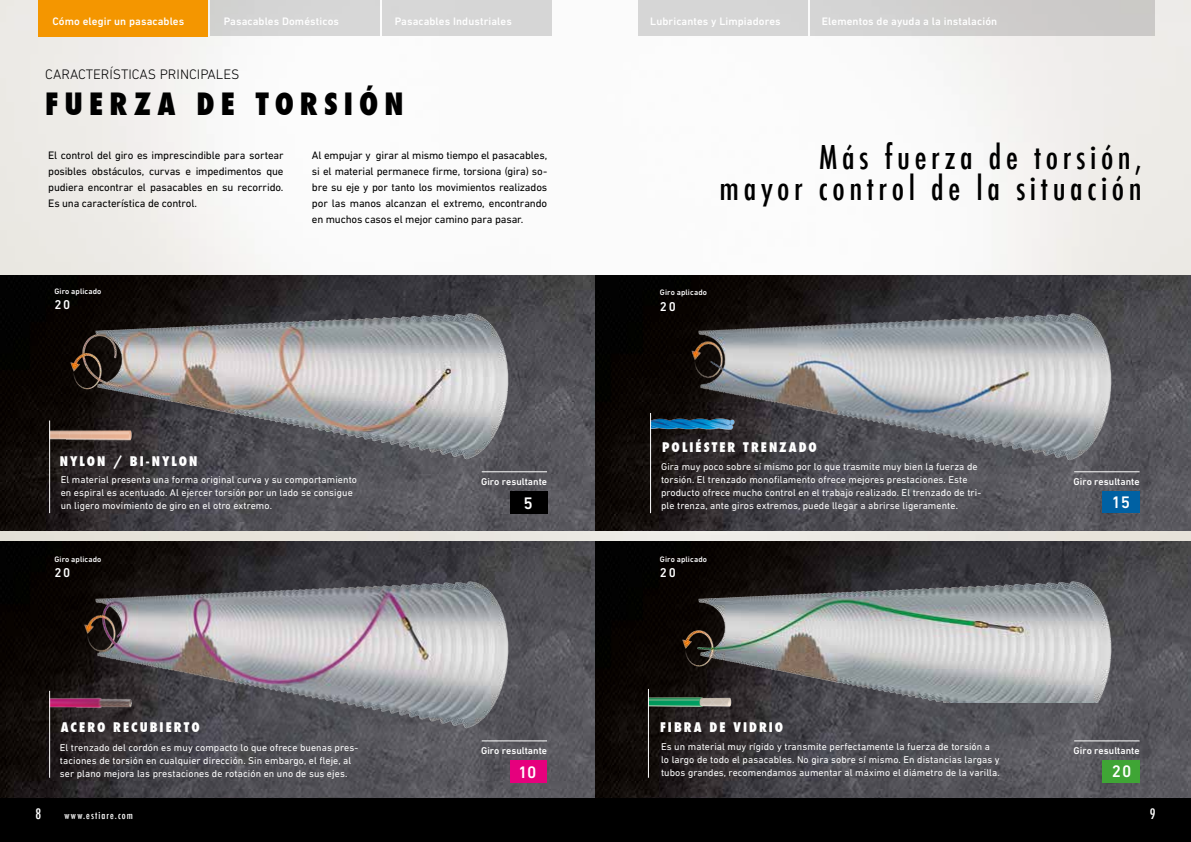
<style>
.page{position:relative;width:1191px;height:842px;background:#fff}
.page>*{position:absolute;margin:0;border:0;box-sizing:border-box;transform-origin:0 0}
.t1{font:500 condensed 32px/31.6px "Futura";letter-spacing:.14em;color:#000;text-align:right}
.t2{font:800 condensed 30px "Futura";letter-spacing:.2em;color:#000}
.t3{font:500 17px "DIN Next LT Pro";color:#fff}
.t4{font:300 14px "DIN Next LT Pro";color:#000}
.t5{font:500 condensed 14px "Futura";color:#fff}
.t6{font:800 condensed 13px "Futura";letter-spacing:.155em;color:#fff}
.t7{font:500 13px "DIN Next LT Pro";letter-spacing:.13em;color:#fff}
.t8{font:11px/16px "DIN Next LT Pro";letter-spacing:-.01em;color:#000;text-align:justify}
.t9{font:500 11px "DIN Next LT Pro";letter-spacing:.01em;color:#fff}
.t10{font:10px/13px "DIN Next LT Pro";letter-spacing:.01em;color:#fff}
.t11{font:500 10px "DIN Next LT Pro";color:#fff}
.t12{font:500 condensed 10px "Futura";letter-spacing:.11em;color:#fff}
.t13{font:500 8px "DIN Next LT Pro";letter-spacing:.015em;color:#fff}
</style>
<div class="page">
<img style="left:0;top:0;width:1191px;height:542px">
<img style="left:0;top:275px;width:1191px;height:255px">
<img style="left:0;top:542px;width:1191px;height:256px">
<img style="left:43px;top:305px;width:535px;height:160px">
<img style="left:43px;top:573px;width:535px;height:160px">
<div style="left:1102px;top:760px;width:37px;height:22px;background:#3fa535"></div>
<div style="left:1102px;top:491px;width:37px;height:22px;background:#0061a3"></div>
<img style="left:645px;top:306px;width:536px;height:159px">
<img style="left:645px;top:573px;width:536px;height:129px">
<hr style="left:1074px;top:471px;width:65px;height:1px;background:#fff">
<div style="left:510px;top:491px;width:37px;height:23px;background:#000"></div>
<div style="left:510px;top:760px;width:37px;height:22px;background:#e6007d"></div>
<div style="left:0;top:798px;width:1191px;height:44px;background:#000"></div>
<div style="left:39px;top:0;width:169px;height:36px;background:#f49600"></div>
<div style="left:210px;top:0;width:169px;height:36px;background:#dadada"></div>
<div style="left:382px;top:0;width:169px;height:36px;background:#dadada"></div>
<div style="left:638px;top:0;width:169px;height:36px;background:#dadada"></div>
<div style="left:810px;top:0;width:344px;height:36px;background:#cfcdcc"></div>
<hr style="left:482px;top:471px;width:65px;height:1px;background:#fff">
<hr style="left:482px;top:741px;width:65px;height:1px;background:#fff">
<hr style="left:1074px;top:741px;width:65px;height:1px;background:#fff">
<img style="left:651px;top:414px;width:89px;height:21px">
<img style="left:50px;top:683px;width:86px;height:37px">
<img style="left:50px;top:424px;width:93px;height:28px">
<img style="left:649px;top:689px;width:89px;height:27px">
<hr style="left:648px;top:689px;width:1px;height:89px;background:#fff">
<hr style="left:650px;top:413px;width:1px;height:100px;background:#fff">
<hr style="left:49px;top:420px;width:1px;height:93px;background:#fff">
<hr style="left:49px;top:691px;width:1px;height:87px;background:#fff">
<p class="t9" style="left:52px;top:15px;width:133px">Cómo elegir un pasacables</p>
<p class="t9" style="left:224px;top:15px;width:117px">Pasacables Domésticos</p>
<p class="t9" style="left:395px;top:15px;width:119px">Pasacables Industriales</p>
<p class="t9" style="left:650px;top:15px;width:132px">Lubricantes y Limpiadores</p>
<p class="t9" style="left:822px;top:15px;width:177px">Elementos de ayuda a la instalación</p>
<h3 class="t4" style="left:45px;top:66px;width:196px">CARACTERÍSTICAS PRINCIPALES</h3>
<h2 class="t2" style="left:45px;top:83px;width:360px">FUERZA DE TORSIÓN</h2>
<p class="t8" style="left:48px;top:147px;width:237px">El control del giro es imprescindible para sortear posibles obstáculos, curvas e impedimentos que pudiera encontrar el pasacables en su recorrido.<br>Es una característica de control.</p>
<p class="t8" style="left:312px;top:147px;width:237px">Al empujar y girar al mismo tiempo el pasacables, si el material permanece firme, torsiona (gira) so&shy;bre su eje y por tanto los movimientos realizados por las manos alcanzan el extremo, encontrando en muchos casos el mejor camino para pasar.</p>
<h1 class="t1" style="left:719px;top:141px;width:424px">Más fuerza de torsión,<br>mayor control de la situación</h1>
<p class="t13" style="left:54px;top:287px;width:49px">Giro aplicado</p>
<p class="t13" style="left:660px;top:288px;width:49px">Giro aplicado</p>
<h3 class="t7" style="left:54px;top:297px;width:17px">20</h3>
<h3 class="t7" style="left:660px;top:299px;width:17px">20</h3>
<h3 class="t6" style="left:662px;top:438px;width:156px">POLIÉSTER TRENZADO</h3>
<h3 class="t6" style="left:60px;top:452px;width:139px">NYLON / BI-NYLON</h3>
<p class="t10" style="left:61px;top:473px;width:298px">El material presenta una forma original curva y su comportamiento en espiral es acentuado. Al ejercer torsión por un lado se consigue un ligero movimiento de giro en el otro extremo.</p>
<p class="t11" style="left:481px;top:476px;width:67px">Giro resultante</p>
<h3 class="t3" style="left:523px;top:493px;width:11px">5</h3>
<p class="t10" style="left:661px;top:460px;width:322px">Gira muy poco sobre sí mismo por lo que trasmite muy bien la fuerza de torsión. El trenzado monofilamento ofrece mejores prestaciones. Este producto ofrece mucho control en el trabajo realizado. El trenzado de tri&shy;ple trenza, ante giros extremos, puede llegar a abrirse ligeramente.</p>
<p class="t11" style="left:1073px;top:476px;width:67px">Giro resultante</p>
<h3 class="t3" style="left:1111px;top:493px;width:20px">15</h3>
<p class="t13" style="left:54px;top:554px;width:49px">Giro aplicado</p>
<p class="t13" style="left:660px;top:554px;width:49px">Giro aplicado</p>
<h3 class="t7" style="left:54px;top:565px;width:17px">20</h3>
<h3 class="t7" style="left:660px;top:565px;width:17px">20</h3>
<h3 class="t6" style="left:61px;top:718px;width:140px">ACERO RECUBIERTO</h3>
<p class="t10" style="left:60px;top:740px;width:300px">El trenzado del cordón es muy compacto lo que ofrece buenas pres&shy;taciones de torsión en cualquier dirección. Sin embargo, el fleje, al ser plano mejora las prestaciones de rotación en uno de sus ejes.</p>
<h3 class="t6" style="left:660px;top:718px;width:125px">FIBRA DE VIDRIO</h3>
<p class="t10" style="left:661px;top:740px;width:340px">Es un material muy rígido y transmite perfectamente la fuerza de torsión a lo largo de todo el pasacables. No gira sobre sí mismo. En distancias largas y tubos grandes, recomendamos aumentar al máximo el diámetro de la varilla.</p>
<p class="t11" style="left:481px;top:745px;width:67px">Giro resultante</p>
<p class="t11" style="left:1073px;top:745px;width:67px">Giro resultante</p>
<h3 class="t3" style="left:1112px;top:762px;width:21px">20</h3>
<h3 class="t3" style="left:518px;top:762px;width:20px">10</h3>
<h3 class="t5" style="left:35px;top:804px;width:7px">8</h3>
<p class="t12" style="left:65px;top:808px;width:70px">www.estiare.com</p>
<h3 class="t5" style="left:1149px;top:804px;width:7px">9</h3>
</div>
